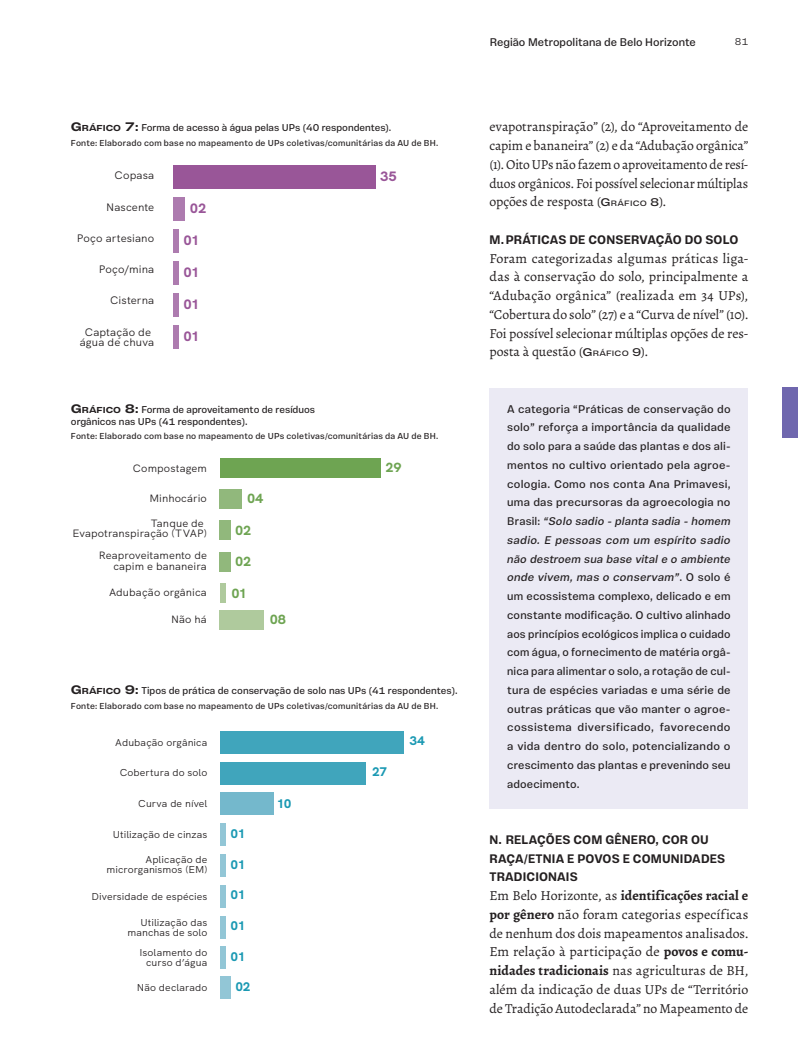
<style>
.page{position:relative;width:798px;height:1063px;background:#fff}
.page>*{position:absolute;margin:0;border:0;box-sizing:border-box;transform-origin:0 0}
.textoCorrido-PrimeiroParágrafo{font:13.75px/18.8px "Alegreya";letter-spacing:-.005em;color:#231f20;text-align:justify}
.t1{font:700 13.62px "HK Grotesk";color:#231f20}
.t2{font:800 13.62px "HK Grotesk";letter-spacing:-.05em;color:#995698;scale:1.04 1}
.t3{font:700 13.25px "HK Grotesk";color:#231f20}
.t4{font:800 13.25px "HK Grotesk";letter-spacing:-.015em;color:#6ea452;scale:1.04 1}
.t5{font:700 12.5px/18.8px "Vinila";letter-spacing:.01em;color:#231f20}
.t6{font:700 12.5px "HK Grotesk";color:#231f20}
.t7{font:800 12.5px "HK Grotesk";letter-spacing:-.05em;color:#1b99b3;scale:1.04 1}
.BC_PrimeiroParágrafo{font:11.25px/18.8px "Vinila";letter-spacing:.01em;color:#231f20;text-align:justify}
.t8{font:10.88px/10.9px "HK Grotesk";letter-spacing:.01em;color:#231f20;text-align:center;scale:1.04 1}
.t9{font:10.62px/10.6px "HK Grotesk";letter-spacing:.01em;color:#231f20;text-align:right;scale:1.04 1}
.Gráfico{font:10px/12px "Vinila";color:#231f20}
.t10{font:10px/10px "HK Grotesk";letter-spacing:.01em;color:#231f20;text-align:right;scale:1.04 1}
.t11{font:300 10px "Vinila";color:#231f20}
.FQT_Fonte{font:8.75px "Vinila";letter-spacing:.025em;color:#231f20}
.s1{font-family:"Vinila Extended";font-weight:700;font-size:12.5px}
.s2{font-family:"Vinila Extended";font-weight:700;font-size:8.75px}
.s3{font-family:"Vinila Extended";font-size:11.25px}
.s4{font-family:"Vinila Extended";font-size:7.88px}
.s5{font-style:italic}
.s6{font-weight:700}
</style>
<div class="page">
<div style="left:782px;top:387px;width:15px;height:51px;background:#6f67ae"></div>
<div style="left:489px;top:388px;width:259px;height:420px;background:#ebeaf4"></div>
<div style="left:220px;top:731px;width:183px;height:22px;background:#40a5bc"></div>
<div style="left:220px;top:762px;width:146px;height:22px;background:#40a5bc"></div>
<div style="left:220px;top:793px;width:54px;height:22px;background:#74b8cc"></div>
<div style="left:220px;top:976px;width:11px;height:22px;background:#92c6d6"></div>
<div style="left:220px;top:824px;width:6px;height:22px;background:#92c6d6"></div>
<div style="left:220px;top:854px;width:6px;height:23px;background:#92c6d6"></div>
<div style="left:220px;top:885px;width:6px;height:22px;background:#92c6d6"></div>
<div style="left:220px;top:916px;width:6px;height:22px;background:#92c6d6"></div>
<div style="left:220px;top:947px;width:6px;height:22px;background:#92c6d6"></div>
<div style="left:220px;top:458px;width:160px;height:20px;background:#6ea452"></div>
<div style="left:220px;top:610px;width:44px;height:20px;background:#afca9d"></div>
<div style="left:220px;top:489px;width:22px;height:20px;background:#91b87c"></div>
<div style="left:220px;top:520px;width:11px;height:20px;background:#91b87c"></div>
<div style="left:220px;top:552px;width:11px;height:20px;background:#91b87c"></div>
<div style="left:220px;top:583px;width:5px;height:20px;background:#afca9d"></div>
<div style="left:173px;top:165px;width:203px;height:23px;background:#995698"></div>
<div style="left:173px;top:197px;width:12px;height:23px;background:#ad7baf"></div>
<div style="left:173px;top:229px;width:6px;height:23px;background:#ad7baf"></div>
<div style="left:173px;top:261px;width:6px;height:23px;background:#ad7baf"></div>
<div style="left:173px;top:293px;width:6px;height:23px;background:#ad7baf"></div>
<div style="left:173px;top:325px;width:6px;height:23px;background:#ad7baf"></div>
<p class="t1" style="left:71px;top:113px;width:87px">respondentes)</p>
<p class="Gráfico" style="left:71px;top:122px;width:322px"><span class="s1">G</span> <span class="s2">RÁFICO</span> <span class="s1">7:</span> Forma de acesso à água pelas UPs (40 respondentes).</p>
<p class="FQT_Fonte" style="left:71px;top:138px;width:369px">Fonte: Elaborado com base no mapeamento de UPs coletivas/comunitárias da AU de BH.</p>
<p class="t8" style="left:114px;top:169px;width:40px">Copasa</p>
<p class="t8" style="left:106px;top:200px;width:48px">Nascente</p>
<p class="t8" style="left:77px;top:232px;width:76px">Poço artesiano</p>
<p class="t8" style="left:99px;top:263px;width:55px">Poço/mina</p>
<p class="t8" style="left:110px;top:294px;width:44px">Cisterna</p>
<p class="t8" style="left:80px;top:325px;width:73px">Captação de água de chuva</p>
<p class="t2" style="left:190px;top:198px;width:17px">02</p>
<p class="t2" style="left:183px;top:230px;width:17px">01</p>
<p class="t2" style="left:183px;top:262px;width:17px">01</p>
<p class="t2" style="left:183px;top:294px;width:17px">01</p>
<p class="t2" style="left:183px;top:326px;width:17px">01</p>
<p class="t2" style="left:380px;top:166px;width:18px">35</p>
<p class="Gráfico" style="left:71px;top:403px;width:245px"><span class="s1">G</span> <span class="s2">RÁFICO</span> <span class="s1">8:</span> Forma de aproveitamento de resíduos orgânicos nas UPs (41 respondentes).</p>
<p class="FQT_Fonte" style="left:71px;top:431px;width:369px">Fonte: Elaborado com base no mapeamento de UPs coletivas/comunitárias da AU de BH.</p>
<p class="t3" style="left:75px;top:406px;width:217px">orgânicos nas UPs (41 respondentes)</p>
<p class="t9" style="left:133px;top:462px;width:73px">Compostagem</p>
<p class="t9" style="left:149px;top:492px;width:57px">Minhocário</p>
<p class="t9" style="left:72px;top:517px;width:131px">Tanque de<br>Evapotranspiração (TVAP)</p>
<p class="t9" style="left:99px;top:549px;width:105px">Reaproveitamento de capim e bananeira</p>
<p class="t4" style="left:247px;top:489px;width:17px">04</p>
<p class="t4" style="left:235px;top:520px;width:17px">02</p>
<p class="t4" style="left:235px;top:551px;width:17px">02</p>
<p class="t9" style="left:109px;top:586px;width:96px">Adubação orgânica</p>
<p class="t4" style="left:231px;top:583px;width:17px">01</p>
<p class="t9" style="left:171px;top:613px;width:36px">Não há</p>
<p class="t4" style="left:269px;top:609px;width:17px">08</p>
<p class="t4" style="left:385px;top:457px;width:17px">29</p>
<p class="t6" style="left:102px;top:674px;width:289px">Gráfico 13: Tipos de prática de conservação de solo</p>
<p class="Gráfico" style="left:71px;top:684px;width:388px"><span class="s1">G</span> <span class="s2">RÁFICO</span> <span class="s1">9:</span> Tipos de prática de conservação de solo nas UPs (41 respondentes).</p>
<p class="FQT_Fonte" style="left:71px;top:700px;width:369px">Fonte: Elaborado com base no mapeamento de UPs coletivas/comunitárias da AU de BH.</p>
<p class="t10" style="left:115px;top:736px;width:90px">Adubação orgânica</p>
<p class="t7" style="left:409px;top:731px;width:16px">34</p>
<p class="t7" style="left:372px;top:762px;width:16px">27</p>
<p class="t7" style="left:277px;top:794px;width:16px">10</p>
<p class="t10" style="left:120px;top:767px;width:86px">Cobertura do solo</p>
<p class="t10" style="left:138px;top:798px;width:68px">Curva de nível</p>
<p class="t10" style="left:113px;top:829px;width:92px">Utilização de cinzas</p>
<p class="t10" style="left:107px;top:853px;width:98px">Aplicação de microrganismos (EM)</p>
<p class="t10" style="left:91px;top:890px;width:113px">Diversidade de espécies</p>
<p class="t10" style="left:127px;top:916px;width:78px">Utilização das manchas de solo</p>
<p class="t10" style="left:139px;top:947px;width:67px">Isolamento do curso d’água</p>
<p class="t10" style="left:137px;top:981px;width:69px">Não declarado</p>
<p class="t7" style="left:230px;top:824px;width:16px">01</p>
<p class="t7" style="left:230px;top:855px;width:16px">01</p>
<p class="t7" style="left:230px;top:885px;width:16px">01</p>
<p class="t7" style="left:230px;top:916px;width:16px">01</p>
<p class="t7" style="left:230px;top:946px;width:16px">01</p>
<p class="t7" style="left:235px;top:977px;width:16px">02</p>
<p class="BC_PrimeiroParágrafo" style="left:489px;top:32px;width:207px">Região Metropolitana de Belo Horizonte</p>
<p class="t11" style="left:734px;top:35px;width:15px">81</p>
<p class="textoCorrido-PrimeiroParágrafo" style="left:489px;top:117px;width:260px">evapotranspiração” (2), do “Aproveitamento de capim e bananeira” (2) e da “Adubação orgânica” (1). Oito UPs não fazem o aproveitamento de resí&shy;duos orgânicos. Foi possível selecionar múltiplas opções de resposta (<span class="s3">G</span> <span class="s4">RÁFICO</span> <span class="s3">8</span>).</p>
<p class="t5" style="left:489px;top:230px;width:250px">m. PRÁTICAS DE CONSERVAÇÃO DO SOLO</p>
<p class="textoCorrido-PrimeiroParágrafo" style="left:489px;top:249px;width:260px">Foram categorizadas algumas práticas liga&shy;das à conservação do solo, principalmente a “Adubação orgânica” (realizada em 34 UPs), “Cobertura do solo” (27) e a “Curva de nível” (10).<br>Foi possível selecionar múltiplas opções de res&shy;posta à questão (<span class="s3">G</span> <span class="s4">RÁFICO</span> <span class="s3">9</span>).</p>
<p class="BC_PrimeiroParágrafo" style="left:507px;top:399px;width:225px">A categoria “Práticas de conservação do solo” reforça a importância da qualidade do solo para a saúde das plantas e dos ali&shy;mentos no cultivo orientado pela agroe&shy;cologia. Como nos conta Ana Primavesi, uma das precursoras da agroecologia no Brasil: <span class="s5">“Solo sadio - planta sadia - homem sadio. E pessoas com um espírito sadio não destroem sua base vital e o ambiente onde vivem, mas o conservam”</span>. O solo é um ecossistema complexo, delicado e em constante modificação. O cultivo alinhado aos princípios ecológicos implica o cuidado com água, o fornecimento de matéria orgâ&shy;nica para alimentar o solo, a rotação de cul&shy;tura de espécies variadas e uma série de outras práticas que vão manter o agroe&shy;cossistema diversificado, favorecendo a vida dentro do solo, potencializando o crescimento das plantas e prevenindo seu adoecimento.</p>
<p class="t5" style="left:489px;top:830px;width:237px">n. RELAÇÕES COM GÊNERO, COR OU<br>RAÇA/ETNIA E POVOS E COMUNIDADES<br>TRADICIONAIS</p>
<p class="textoCorrido-PrimeiroParágrafo" style="left:489px;top:886px;width:260px">Em Belo Horizonte, as <span class="s6">identificações racial e por gênero</span> não foram categorias específicas de nenhum dos dois mapeamentos analisados.<br>Em relação à participação de <span class="s6">povos e comu&shy;nidades tradicionais</span> nas agriculturas de BH, além da indicação de duas UPs de “Território de Tradição Autodeclarada” no Mapeamento de</p>
</div>
